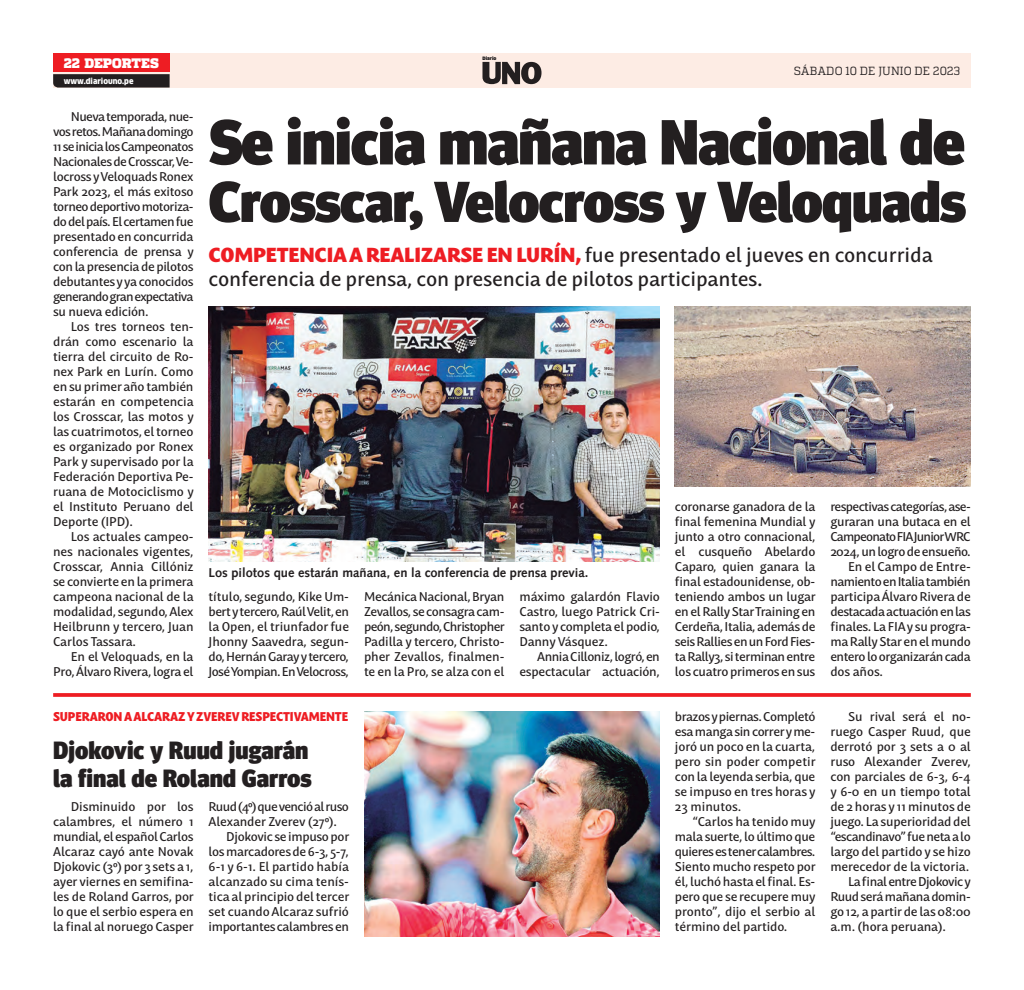
<style>
.page{position:relative;width:1024px;height:990px;background:#fff}
.page>*{position:absolute;margin:0;border:0;box-sizing:border-box;transform-origin:0 0}
.TITULAR{font:900 63.62px "Meta Head OT";letter-spacing:-.015em;color:#231f20}
.TITULAR-2{font:900 57.62px "Meta Head OT";letter-spacing:-.015em;color:#231f20}
.TITULAR_SECUNDARIO_G{font:900 25px "Meta Head OT";color:#231f20}
.t1{font:500 20px/24px "Mastro Sans";letter-spacing:-.01em;color:#231f20}
.t2{font:900 13.75px "Quadon";color:#fff}
.t3{font:700 12.88px "Syntax";color:#231f20}
.TEXTO_NOTA{font:500 12.5px/15px "Mastro Sans";letter-spacing:-.02em;color:#231f20;text-align:justify}
.TEXTO_NOTA-2{font:500 12.5px/15px "Mastro Sans";letter-spacing:-.04em;color:#231f20}
.VOLADA_SECUNDARIA{font:900 12.5px "Mastro Sans";letter-spacing:-.01em;color:#ee1d23;scale:.93 1}
.t4{font:11.75px "Quadon";color:#231f20;scale:.95 1}
.t5{font:900 7.88px "Clan Pro";color:#fff;scale:.95 1}
.t6{font:900 4.62px "Clan Pro";letter-spacing:-.01em;color:#231f20}
.s1{font-weight:900;color:#ee1d23}
</style>
<div class="page">
<img style="left:209px;top:307px;width:451px;height:255px">
<img style="left:364px;top:712px;width:296px;height:225px">
<svg style="left:53px;top:693px;width:918px;height:4px;background:#ee2a30"></svg>
<div style="left:53px;top:53px;width:918px;height:35px;background:#fdece4"></div>
<div style="left:53px;top:53px;width:117px;height:19px;background:#ee1d23"></div>
<svg style="left:53px;top:74px;width:117px;height:14px;background:#2e2929"></svg>
<svg style="left:482px;top:62px;width:59px;height:22px"></svg>
<img style="left:675px;top:307px;width:296px;height:180px">
<p class="t2" style="left:64px;top:55px;width:97px">22 DEPORTES</p>
<p class="t5" style="left:64px;top:76px;width:75px">www.diariouno.pe</p>
<p class="TEXTO_NOTA" style="left:53px;top:108px;width:142px;text-indent:18px">Nueva temporada, nue&shy;vos retos. Mañana domingo 11 se inicia los Campeonatos Nacionales de Crosscar, Ve&shy;locross y Veloquads Ronex Park 2023, el más exitoso torneo deportivo motoriza&shy;do del país. El certamen fue presentado en concurrida conferencia de prensa y con la presencia de pilotos debutantes y ya conocidos generando gran expectativa su nueva edición.</p>
<p class="TEXTO_NOTA" style="left:53px;top:318px;width:142px;text-indent:18px">Los tres torneos ten&shy;drán como escenario la tierra del circuito de Ro&shy;nex Park en Lurín. Como en su primer año también estarán en competencia los Crosscar, las motos y las cuatrimotos, el torneo es organizado por Ronex Park y supervisado por la Federación Deportiva Pe&shy;ruana de Motociclismo y el Instituto Peruano del Deporte (IPD).</p>
<p class="TEXTO_NOTA" style="left:53px;top:528px;width:142px;text-indent:18px">Los actuales campeo&shy;nes nacionales vigentes, Crosscar, Annia Cillóniz se convierte en la primera campeona nacional de la modalidad, segundo, Alex Heilbrunn y tercero, Juan Carlos Tassara.</p>
<p class="TEXTO_NOTA" style="left:53px;top:648px;width:142px;text-align:right">En el Veloquads, en la<br>Pro, Álvaro Rivera, logra el</p>
<p class="t6" style="left:482px;top:56px;width:15px">Diario</p>
<p class="t4" style="left:793px;top:64px;width:177px">SÁBADO 10 DE JUNIO DE 2023</p>
<p class="TITULAR" style="left:209px;top:105px;width:758px">Se inicia mañana Nacional de</p>
<p class="TITULAR-2" style="left:209px;top:168px;width:759px">Crosscar, Velocross y Veloquads</p>
<p class="t1" style="left:209px;top:241px;width:725px"><span class="s1">COMPETENCIA A REALIZARSE EN LURÍN,</span> fue presentado el jueves en concurrida conferencia de prensa, con presencia de pilotos participantes.</p>
<p class="t3" style="left:209px;top:565px;width:381px">Los pilotos que estarán mañana, en la conferencia de prensa previa.</p>
<p class="TEXTO_NOTA" style="left:209px;top:588px;width:142px">título, segundo, Kike Um&shy;bert y tercero, Raúl Velit, en la Open, el triunfador fue Jhonny Saavedra, segun&shy;do, Hernán Garay y tercero, José Yompian. En Velocross,</p>
<p class="TEXTO_NOTA" style="left:364px;top:588px;width:142px">Mecánica Nacional, Bryan Zevallos, se consagra cam&shy;peón, segundo, Christopher Padilla y tercero, Christo&shy;pher Zevallos, finalmen&shy;te en la Pro, se alza con el</p>
<p class="TEXTO_NOTA" style="left:519px;top:588px;width:142px">máximo galardón Flavio Castro, luego Patrick Cri&shy;santo y completa el podio, Danny Vásquez.</p>
<p class="TEXTO_NOTA" style="left:519px;top:648px;width:142px;text-align:right">Annia Cilloniz, logró, en espectacular actuación,</p>
<p class="TEXTO_NOTA" style="left:675px;top:498px;width:142px">coronarse ganadora de la final femenina Mundial y junto a otro connacional, el cusqueño Abelardo Caparo, quien ganara la final estadounidense, ob&shy;teniendo ambos un lugar en el Rally Star Training en Cerdeña, Italia, además de seis Rallies en un Ford Fies&shy;ta Rally3, si terminan entre los cuatro primeros en sus</p>
<p class="TEXTO_NOTA" style="left:830px;top:498px;width:142px">respectivas categorías, ase&shy;guraran una butaca en el Campeonato FIA Junior WRC 2024, un logro de ensueño.</p>
<p class="TEXTO_NOTA" style="left:830px;top:558px;width:142px;text-indent:18px">En el Campo de Entre&shy;namiento en Italia también participa Álvaro Rivera de destacada actuación en las finales. La FIA y su progra&shy;ma Rally Star en el mundo entero lo organizarán cada dos años.</p>
<p class="VOLADA_SECUNDARIA" style="left:53px;top:706px;width:319px">SUPERARON A ALCARAZ Y ZVEREV RESPECTIVAMENTE</p>
<p class="TITULAR_SECUNDARIO_G" style="left:53px;top:736px;width:257px">Djokovic y Ruud jugarán</p>
<p class="TITULAR_SECUNDARIO_G" style="left:53px;top:763px;width:260px">la final de Roland Garros</p>
<p class="TEXTO_NOTA" style="left:53px;top:798px;width:142px;text-indent:18px">Disminuido por los calambres, el número 1 mundial, el español Carlos Alcaraz cayó ante Novak Djokovic (3º) por 3 sets a 1, ayer viernes en semifina&shy;les de Roland Garros, por lo que el serbio espera en la final al noruego Casper</p>
<p class="TEXTO_NOTA-2" style="left:209px;top:798px;width:142px">Ruud (4º) que venció al ruso<br>Alexander Zverev (27º).</p>
<p class="TEXTO_NOTA" style="left:209px;top:828px;width:142px;text-indent:18px">Djokovic se impuso por los marcadores de 6-3, 5-7, 6-1 y 6-1. El partido había alcanzado su cima tenís&shy;tica al principio del tercer set cuando Alcaraz sufrió importantes calambres en</p>
<p class="TEXTO_NOTA" style="left:675px;top:708px;width:142px">brazos y piernas. Completó esa manga sin correr y me&shy;joró un poco en la cuarta, pero sin poder competir con la leyenda serbia, que se impuso en tres horas y 23 minutos.</p>
<p class="TEXTO_NOTA" style="left:675px;top:813px;width:142px;text-indent:18px">“Carlos ha tenido muy mala suerte, lo último que quieres es tener calambres.<br>Siento mucho respeto por él, luchó hasta el final. Es&shy;pero que se recupere muy pronto”, dijo el serbio al término del partido.</p>
<p class="TEXTO_NOTA" style="left:830px;top:708px;width:142px;text-indent:18px">Su rival será el no&shy;ruego Casper Ruud, que derrotó por 3 sets a 0 al ruso Alexander Zverev, con parciales de 6-3, 6-4 y 6-0 en un tiempo total de 2 horas y 11 minutos de juego. La superioridad del “escandinavo” fue neta a lo largo del partido y se hizo merecedor de la victoria.</p>
<p class="TEXTO_NOTA" style="left:830px;top:873px;width:142px;text-indent:18px">La final entre Djokovic y Ruud será mañana domin&shy;go 12, a partir de las 08:00 a.m. (hora peruana).</p>
</div>
